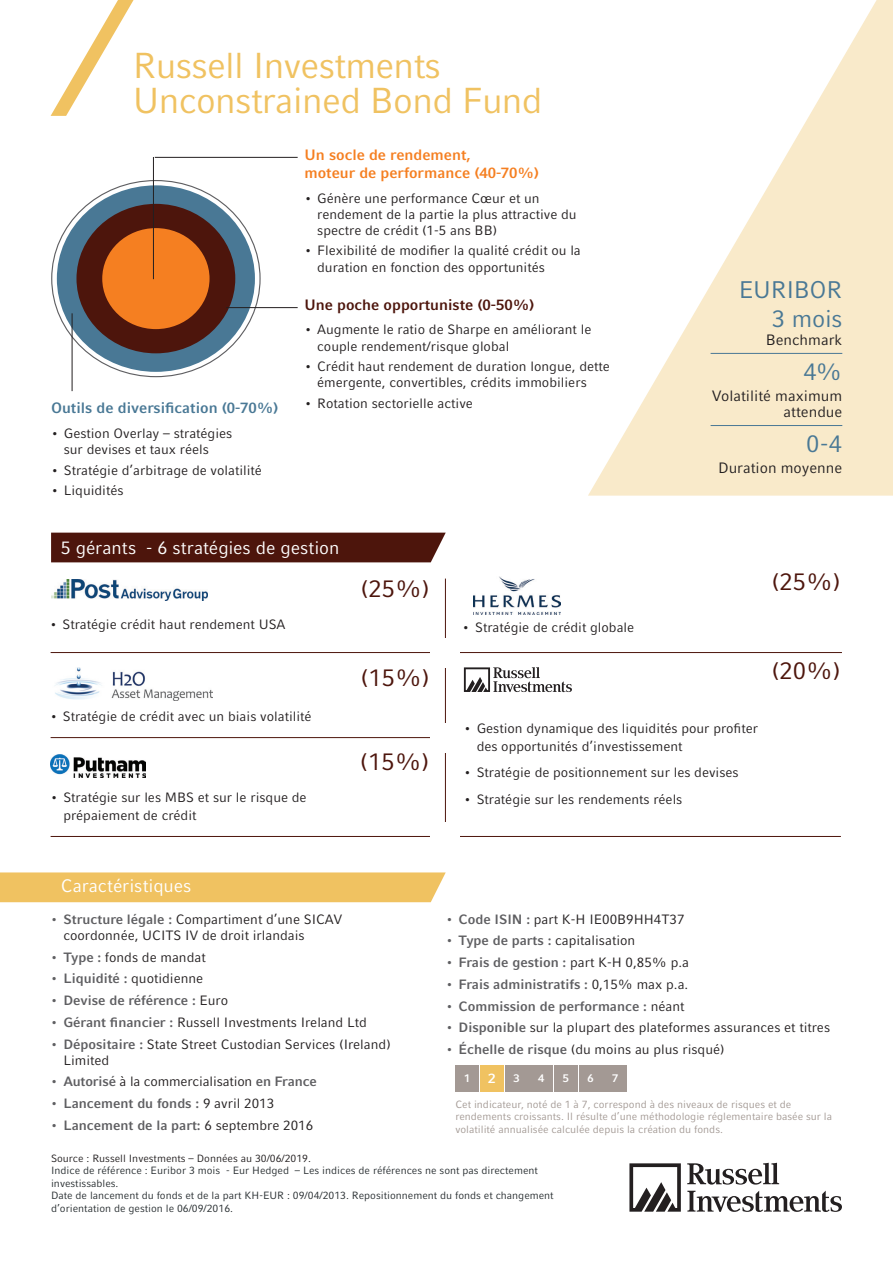
<style>
.page{position:relative;width:893px;height:1263px;background:#fff}
.page>*{position:absolute;margin:0;border:0;box-sizing:border-box;transform-origin:0 0}
.titre_article{font:36px/34.5px "Compatil Fact LT Pro";letter-spacing:-.02em;color:#f0c261}
.puces{font:24px "Compatil Fact LT Pro";color:#4d150c}
.sous_titre{font:24px/28.8px "Compatil Fact LT Pro";letter-spacing:-.01em;color:#497895;text-align:right}
.sous_titre-2{font:18px "Compatil Fact LT Pro";color:#fff}
.texte_courant{font:700 15px/18px "Compatil Fact LT Pro";color:#f57f21}
.texte_courant-2{font:15px/16.5px "Compatil Fact LT Pro";color:#231f20;text-align:right}
.texte_courant-3{font:700 15px "Compatil Fact LT Pro";color:#497895}
.texte_courant-4{font:700 15px "Compatil Fact LT Pro";color:#4d150c}
.sous_titre-3{font:15px "Compatil Fact LT Pro";color:#231f20}
.t1{font:13.5px/16.2px "Compatil Fact LT Pro";color:#231f20}
.t2{font:700 13.5px "Compatil Fact LT Pro";color:#5f5f62}
.texte_courant-5{font:700 13.5px "Compatil Fact LT Pro";color:#fff}
.texte_courant-6{font:700 11.1px "Compatil Fact LT Pro";color:#fff}
.bas_de_page{font:10.5px/12.6px "Compatil Fact LT Pro";color:#272d30}
.bas_de_page-2{font:10.5px/12.6px "Compatil Fact LT Pro";color:#a39994}
.bas_de_page-3{font:10.5px "Compatil Fact LT Pro";color:#231f20}
.s1{font-weight:700;color:#5f5f62}
.s2{font-weight:400;color:#231f20}
</style>
<div class="page">
<hr style="left:445px;top:579px;width:1px;height:258px;background:#4d150c">
<hr style="left:51px;top:652px;width:791px;height:1px;background:#4d150c">
<div style="left:431px;top:638px;width:29px;height:30px;background:#fff"></div>
<div style="left:0;top:872px;width:446px;height:30px;background:#f0c261"></div>
<div style="left:455px;top:1065px;width:24px;height:26px;background:#a39994"></div>
<div style="left:480px;top:1065px;width:24px;height:26px;background:#f0c261"></div>
<div style="left:505px;top:1065px;width:23px;height:26px;background:#a39994"></div>
<div style="left:529px;top:1065px;width:24px;height:26px;background:#a39994"></div>
<div style="left:554px;top:1065px;width:24px;height:26px;background:#a39994"></div>
<div style="left:579px;top:1065px;width:23px;height:26px;background:#a39994"></div>
<div style="left:604px;top:1065px;width:23px;height:26px;background:#a39994"></div>
<svg style="left:687px;top:1163px;width:92px;height:21px"></svg>
<svg style="left:687px;top:1190px;width:155px;height:22px"></svg>
<svg style="left:629px;top:1163px;width:52px;height:49px"></svg>
<div style="left:51px;top:533px;width:395px;height:29px;background:#4d150c"></div>
<svg style="left:464px;top:667px;width:108px;height:25px"></svg>
<img style="left:55px;top:668px;width:157px;height:33px">
<img style="left:52px;top:580px;width:156px;height:21px">
<hr style="left:51px;top:737px;width:394px;height:1px;background:#4d150c">
<div style="left:431px;top:723px;width:29px;height:30px;background:#fff"></div>
<img style="left:51px;top:755px;width:94px;height:23px">
<hr style="left:51px;top:836px;width:790px;height:1px;background:#4d150c">
<div style="left:431px;top:822px;width:29px;height:29px;background:#fff"></div>
<img style="left:474px;top:576px;width:87px;height:38px">
<div style="left:57px;top:185px;width:198px;height:187px;background:#497895;border-radius:50%"></div>
<div style="left:76px;top:204px;width:159px;height:149px;background:#4d150c;border-radius:50%"></div>
<div style="left:102px;top:228px;width:108px;height:101px;background:#f57f21;border-radius:50%"></div>
<hr style="left:155px;top:157px;width:143px;height:1px;background:#231f20">
<hr style="left:153px;top:157px;width:1px;height:122px;background:#231f20">
<hr style="left:226px;top:307px;width:72px;height:1px;background:#231f20">
<hr style="left:72px;top:313px;width:1px;height:78px;background:#231f20">
<svg style="left:588px;top:0;width:305px;height:496px;fill:#f9eaca"></svg>
<hr style="left:711px;top:353px;width:131px;height:1px;background:#497895">
<hr style="left:711px;top:425px;width:131px;height:1px;background:#497895">
<svg style="left:51px;top:0;width:83px;height:116px"></svg>
<p class="titre_article" style="left:133px;top:49px;width:411px">Russell Investments<br>Unconstrained Bond Fund</p>
<p class="texte_courant-3" style="left:51px;top:399px;width:229px">Outils de diversification (0-70%)</p>
<p class="t1" style="left:64px;top:425px;width:170px;text-indent:-13px">• Gestion Overlay – stratégies sur devises et taux réels</p>
<p class="t1" style="left:51px;top:462px;width:212px">• Stratégie d’arbitrage de volatilité</p>
<p class="t1" style="left:51px;top:482px;width:74px">• Liquidités</p>
<p class="texte_courant" style="left:304px;top:146px;width:236px">Un socle de rendement,<br>moteur de performance (40-70%)</p>
<p class="t1" style="left:317px;top:190px;width:261px;text-indent:-13px">• Génère une performance Cœur et un rendement de la partie la plus attractive du spectre de crédit (1-5 ans BB)</p>
<p class="t1" style="left:317px;top:243px;width:265px;text-indent:-13px">• Flexibilité de modifier la qualité crédit ou la duration en fonction des opportunités</p>
<p class="texte_courant-4" style="left:304px;top:296px;width:231px">Une poche opportuniste (0-50%)</p>
<p class="t1" style="left:317px;top:322px;width:276px;text-indent:-13px">• Augmente le ratio de Sharpe en améliorant le couple rendement/risque global</p>
<p class="t1" style="left:317px;top:358px;width:294px;text-indent:-13px">• Crédit haut rendement de duration longue, dette émergente, convertibles, crédits immobiliers</p>
<p class="t1" style="left:304px;top:395px;width:170px">• Rotation sectorielle active</p>
<p class="sous_titre-2" style="left:61px;top:537px;width:280px">5 gérants - 6 stratégies de gestion</p>
<p class="t1" style="left:50px;top:616px;width:237px">• Stratégie crédit haut rendement USA</p>
<p class="puces" style="left:360px;top:575px;width:71px">(25%)</p>
<p class="puces" style="left:360px;top:664px;width:71px">(15%)</p>
<p class="t1" style="left:462px;top:619px;width:173px">• Stratégie de crédit globale</p>
<p class="sous_titre" style="left:739px;top:275px;width:105px">EURIBOR<br>3 mois</p>
<p class="sous_titre-3" style="left:766px;top:331px;width:78px">Benchmark</p>
<p class="sous_titre" style="left:803px;top:357px;width:40px">4%</p>
<p class="texte_courant-2" style="left:712px;top:387px;width:132px">Volatilité maximum attendue</p>
<p class="sous_titre" style="left:806px;top:429px;width:38px">0-4</p>
<p class="texte_courant-2" style="left:718px;top:459px;width:126px">Duration moyenne</p>
<p class="puces" style="left:771px;top:568px;width:71px">(25%)</p>
<p class="puces" style="left:771px;top:657px;width:71px">(20%)</p>
<p class="t1" style="left:50px;top:709px;width:263px">• Stratégie de crédit avec un biais volatilité</p>
<p class="t1" style="left:63px;top:789px;width:245px;line-height:18px;text-indent:-13px">• Stratégie sur les MBS et sur le risque de prépaiement de crédit</p>
<p class="puces" style="left:360px;top:748px;width:71px">(15%)</p>
<p class="t1" style="left:477px;top:719px;width:283px;line-height:18px;text-indent:-13px">• Gestion dynamique des liquidités pour profiter des opportunités d’investissement</p>
<p class="t1" style="left:464px;top:765px;width:276px">• Stratégie de positionnement sur les devises</p>
<p class="t1" style="left:464px;top:791px;width:220px">• Stratégie sur les rendements réels</p>
<p class="sous_titre-2" style="left:61px;top:876px;width:132px">Caractéristiques</p>
<p class="t1" style="left:63px;top:911px;width:280px;text-indent:-13px"><span class="s1">• Structure légale :</span> Compartiment d’une SICAV coordonnée, UCITS IV de droit irlandais</p>
<p class="t1" style="left:51px;top:949px;width:157px"><span class="s1">• Type :</span> fonds de mandat</p>
<p class="t2" style="left:51px;top:971px;width:154px">• Liquidité : <span class="s2">quotidienne</span></p>
<p class="t2" style="left:51px;top:992px;width:179px">• Devise de référence : <span class="s2">Euro</span></p>
<p class="t1" style="left:51px;top:1014px;width:318px"><span class="s1">• Gérant financier :</span> Russell Investments Ireland Ltd</p>
<p class="t1" style="left:63px;top:1036px;width:329px;text-indent:-13px"><span class="s1">• Dépositaire :</span> State Street Custodian Services (Ireland)<br>Limited</p>
<p class="t1" style="left:51px;top:1074px;width:268px"><span class="s1">• Autorisé</span> à la commercialisation <span class="s1">en France</span></p>
<p class="t2" style="left:51px;top:1095px;width:225px">• Lancement du fonds : <span class="s2">9 avril 2013</span></p>
<p class="t2" style="left:51px;top:1117px;width:264px">• Lancement de la part: <span class="s2">6 septembre 2016</span></p>
<p class="t1" style="left:446px;top:911px;width:240px"><span class="s1">• Code ISIN :</span> part K-H IE00B9HH4T37</p>
<p class="t1" style="left:446px;top:933px;width:191px"><span class="s1">• Type de parts :</span> capitalisation</p>
<p class="t2" style="left:446px;top:954px;width:245px">• Frais de gestion : <span class="s2">part K-H 0,85% p.a</span></p>
<p class="t2" style="left:446px;top:976px;width:244px">• Frais administratifs : <span class="s2">0,15% max p.a.</span></p>
<p class="t2" style="left:446px;top:998px;width:240px">• Commission de performance : <span class="s2">néant</span></p>
<p class="t1" style="left:446px;top:1019px;width:386px"><span class="s1">• Disponible</span> sur la plupart des plateformes assurances et titres</p>
<p class="t1" style="left:446px;top:1041px;width:280px"><span class="s1">• Échelle de risque</span> (du moins au plus risqué)</p>
<p class="texte_courant-6" style="left:464px;top:1072px;width:8px">1</p>
<p class="texte_courant-5" style="left:488px;top:1070px;width:9px">2</p>
<p class="texte_courant-6" style="left:513px;top:1072px;width:8px">3</p>
<p class="texte_courant-6" style="left:538px;top:1072px;width:8px">4</p>
<p class="texte_courant-6" style="left:563px;top:1072px;width:8px">5</p>
<p class="texte_courant-6" style="left:588px;top:1072px;width:8px">6</p>
<p class="texte_courant-6" style="left:612px;top:1072px;width:8px">7</p>
<p class="bas_de_page-2" style="left:455px;top:1098px;width:378px">Cet indicateur, noté de 1 à 7, correspond à des niveaux de risques et de rendements croissants. Il résulte d’une méthodologie réglementaire basée sur la volatilité annualisée calculée depuis la création du fonds.</p>
<p class="bas_de_page-3" style="left:51px;top:1152px;width:261px">Source : Russell Investments – Données au 30/06/2019.</p>
<p class="bas_de_page" style="left:51px;top:1164px;width:488px">Indice de référence : Euribor 3 mois - Eur Hedged – Les indices de références ne sont pas directement investissables.</p>
<p class="bas_de_page" style="left:51px;top:1189px;width:504px">Date de lancement du fonds et de la part KH-EUR : 09/04/2013. Repositionnement du fonds et changement d’orientation de gestion le 06/09/2016.</p>
</div>
